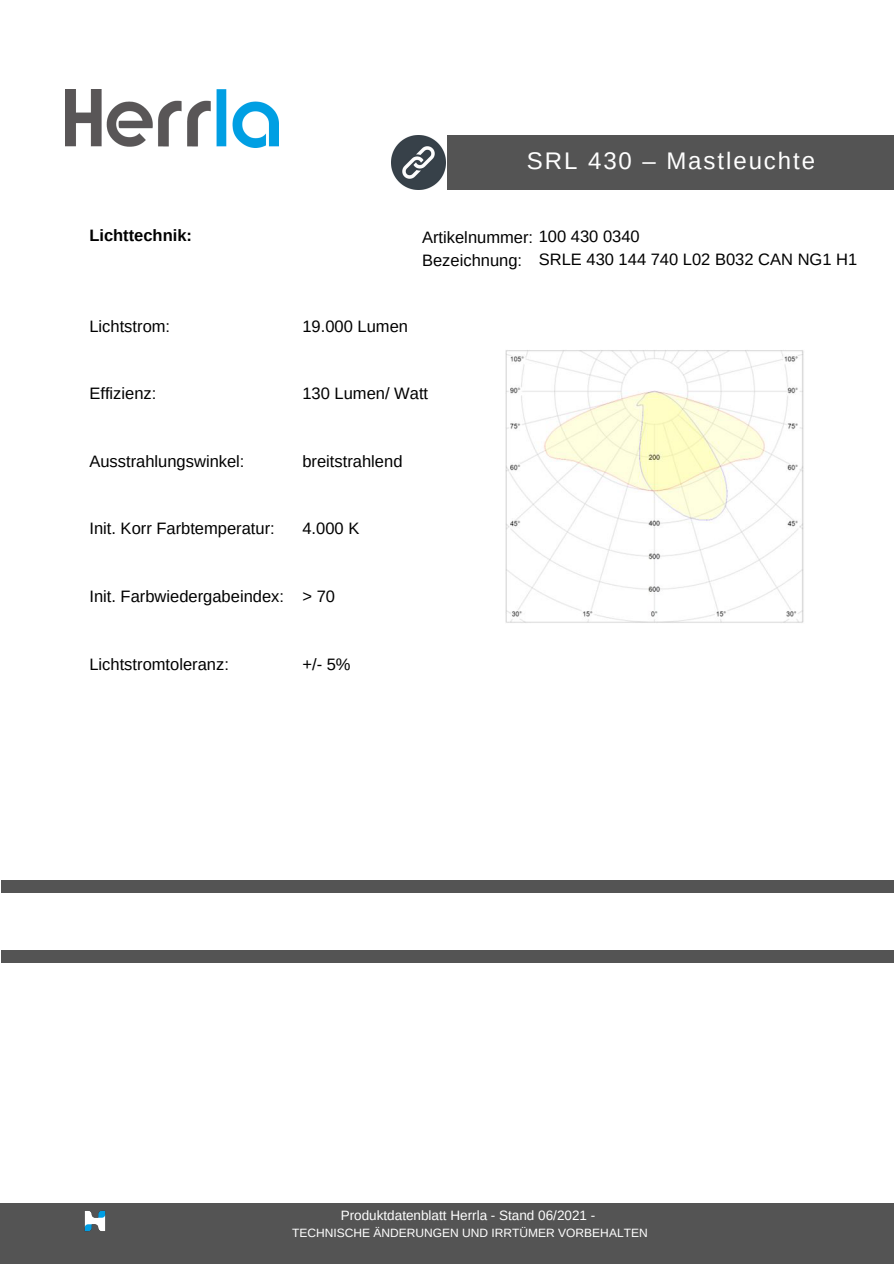
<style>
.page{position:relative;width:894px;height:1264px;background:#fff}
.page>*{position:absolute;margin:0;border:0;box-sizing:border-box;transform-origin:0 0}
.t1{font:24px "Arimo";letter-spacing:.08em;color:#fff}
.t2{font:16.5px "Arimo";color:#000}
.t3{font:700 16.5px "Arimo";color:#000}
.t4{font:13.5px "Arimo";color:#fff}
.t5{font:12px "Arimo";color:#fff}
</style>
<div class="page">
<img style="left:505px;top:350px;width:299px;height:273px">
<div style="left:1px;top:880px;width:892px;height:12px;background:#545454"></div>
<div style="left:1px;top:950px;width:892px;height:12px;background:#545454"></div>
<div style="left:447px;top:135px;width:446px;height:54px;background:#545454"></div>
<img style="left:65px;top:89px;width:213px;height:59px">
<div style="left:0;top:1203px;width:893px;height:60px;background:#545454"></div>
<img style="left:84px;top:1210px;width:22px;height:22px">
<img style="left:391px;top:136px;width:54px;height:54px">
<p class="t1" style="left:527px;top:147px;width:289px">SRL 430 – Mastleuchte</p>
<p class="t3" style="left:89px;top:226px;width:104px">Lichttechnik:</p>
<p class="t2" style="left:422px;top:228px;width:219px">Artikelnummer: 100 430 0340</p>
<p class="t2" style="left:422px;top:250px;width:101px">Bezeichnung:</p>
<p class="t2" style="left:538px;top:250px;width:320px">SRLE 430 144 740 L02 B032 CAN NG1 H1</p>
<p class="t2" style="left:89px;top:316px;width:82px">Lichtstrom:</p>
<p class="t2" style="left:89px;top:384px;width:68px">Effizienz:</p>
<p class="t2" style="left:302px;top:316px;width:107px">19.000 Lumen</p>
<p class="t2" style="left:302px;top:384px;width:127px">130 Lumen/ Watt</p>
<p class="t2" style="left:89px;top:452px;width:157px">Ausstrahlungswinkel:</p>
<p class="t2" style="left:89px;top:519px;width:187px">Init. Korr Farbtemperatur:</p>
<p class="t2" style="left:302px;top:452px;width:101px">breitstrahlend</p>
<p class="t2" style="left:302px;top:519px;width:58px">4.000 K</p>
<p class="t2" style="left:89px;top:587px;width:196px">Init. Farbwiedergabeindex:</p>
<p class="t2" style="left:302px;top:587px;width:34px">&gt; 70</p>
<p class="t2" style="left:89px;top:654px;width:141px">Lichtstromtoleranz:</p>
<p class="t2" style="left:302px;top:654px;width:50px">+/- 5%</p>
<p class="t4" style="left:340px;top:1208px;width:256px">Produktdatenblatt Herrla - Stand 06/2021 -</p>
<p class="t5" style="left:292px;top:1226px;width:357px">TECHNISCHE ÄNDERUNGEN UND IRRTÜMER VORBEHALTEN</p>
</div>
